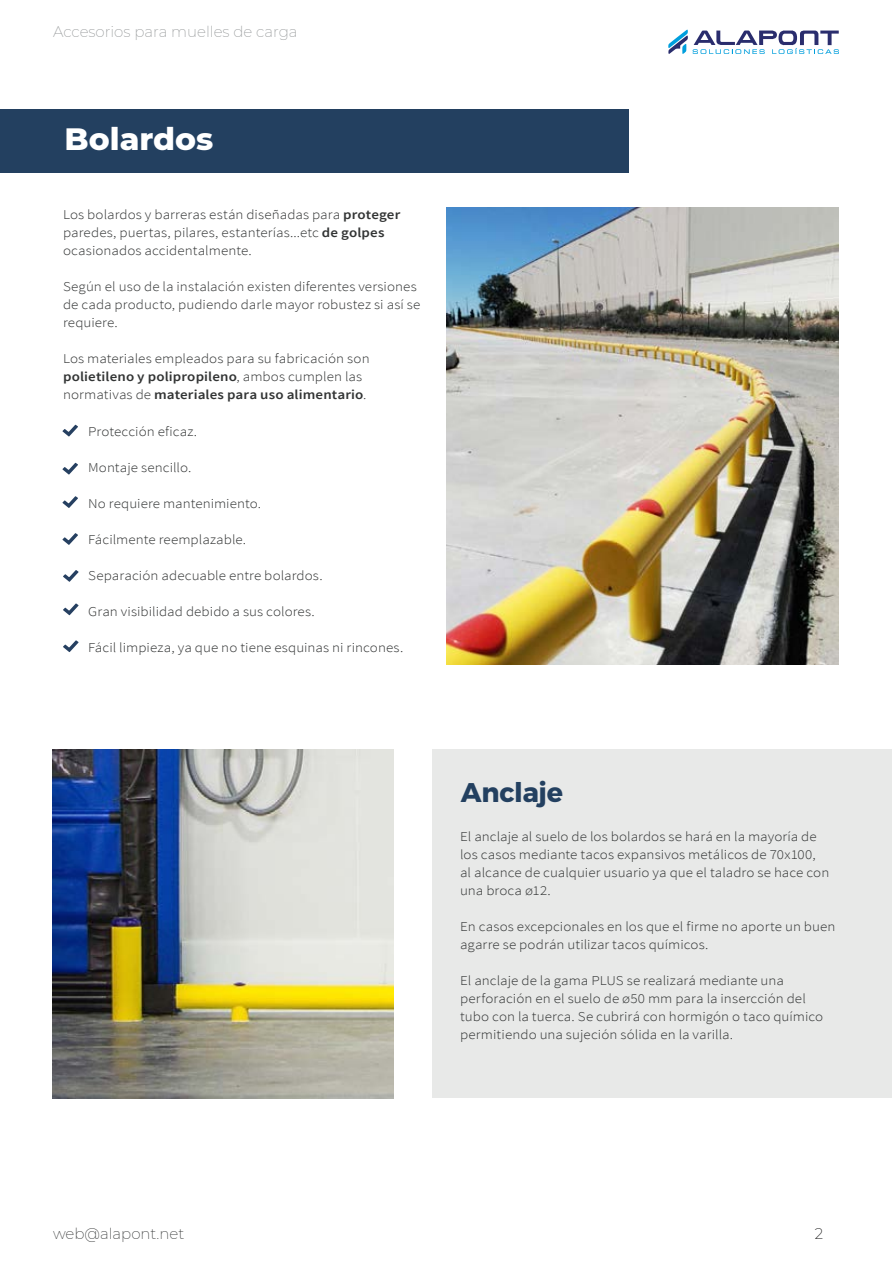
<style>
.page{position:relative;width:893px;height:1263px;background:#fff}
.page>*{position:absolute;margin:0;border:0;box-sizing:border-box;transform-origin:0 0}
.t1{font:800 31.5px "Montserrat";color:#fff}
.t2{font:700 27px "Montserrat";letter-spacing:-.015em;color:#234060}
.t3{font:200 15px "Montserrat";color:#939697}
.t4{font:200 15px "Montserrat";color:#323434}
.t5{font:200 15px "Montserrat";color:#000}
.t6{font:300 13.5px/18px "Source Sans Pro";letter-spacing:.005em;color:#323434;scale:1.11 1}
.s1{font-weight:600}
</style>
<div class="page">
<svg style="left:668px;top:29px;width:171px;height:25px"></svg>
<div style="left:432px;top:749px;width:460px;height:349px;background:#e8e9e8"></div>
<img style="left:52px;top:749px;width:342px;height:349px">
<div style="left:0;top:109px;width:628px;height:63px;background:#234060"></div>
<svg style="left:62px;top:425px;width:16px;height:12px"></svg>
<svg style="left:62px;top:463px;width:16px;height:12px"></svg>
<svg style="left:63px;top:570px;width:16px;height:12px"></svg>
<svg style="left:62px;top:496px;width:16px;height:12px"></svg>
<svg style="left:63px;top:603px;width:16px;height:12px"></svg>
<svg style="left:62px;top:533px;width:16px;height:12px"></svg>
<svg style="left:63px;top:640px;width:16px;height:12px"></svg>
<img style="left:446px;top:208px;width:393px;height:457px">
<p class="t3" style="left:53px;top:21px;width:246px">Accesorios para muelles de carga</p>
<h1 class="t1" style="left:65px;top:116px;width:150px">Bolardos</h1>
<p class="t6" style="left:63px;top:206px;width:305px">Los bolardos y barreras están diseñadas para <span class="s1">proteger </span>paredes, puertas, pilares, estanterías...etc <span class="s1">de golpes </span>ocasionados accidentalmente.</p>
<p class="t6" style="left:63px;top:278px;width:324px">Según el uso de la instalación existen diferentes versiones de cada producto, pudiendo darle mayor robustez si así se requiere.</p>
<p class="t6" style="left:63px;top:350px;width:278px">Los materiales empleados para su fabricación son <span class="s1">polietileno y polipropileno</span>, ambos cumplen las normativas de <span class="s1">materiales para uso alimentario</span>.</p>
<p class="t6" style="left:88px;top:423px;width:100px">Protección eficaz.</p>
<p class="t6" style="left:88px;top:459px;width:94px">Montaje sencillo.</p>
<p class="t6" style="left:88px;top:495px;width:157px">No requiere mantenimiento.</p>
<p class="t6" style="left:88px;top:531px;width:144px">Fácilmente reemplazable.</p>
<p class="t6" style="left:88px;top:567px;width:213px">Separación adecuable entre bolardos.</p>
<p class="t6" style="left:88px;top:603px;width:206px">Gran visibilidad debido a sus colores.</p>
<p class="t6" style="left:88px;top:639px;width:285px">Fácil limpieza, ya que no tiene esquinas ni rincones.</p>
<h2 class="t2" style="left:461px;top:770px;width:104px">Anclaje</h2>
<p class="t6" style="left:460px;top:827px;width:334px">El anclaje al suelo de los bolardos se hará en la mayoría de los casos mediante tacos expansivos metálicos de 70x100, al alcance de cualquier usuario ya que el taladro se hace con una broca ø12.</p>
<p class="t6" style="left:460px;top:917px;width:340px">En casos excepcionales en los que el firme no aporte un buen agarre se podrán utilizar tacos químicos.</p>
<p class="t6" style="left:460px;top:971px;width:329px">El anclaje de la gama PLUS se realizará mediante una perforación en el suelo de ø50 mm para la insercción del tubo con la tuerca. Se cubrirá con hormigón o taco químico permitiendo una sujeción sólida en la varilla.</p>
<p class="t4" style="left:53px;top:1223px;width:133px">web@alapont.net</p>
<p class="t5" style="left:815px;top:1223px;width:10px">2</p>
</div>
